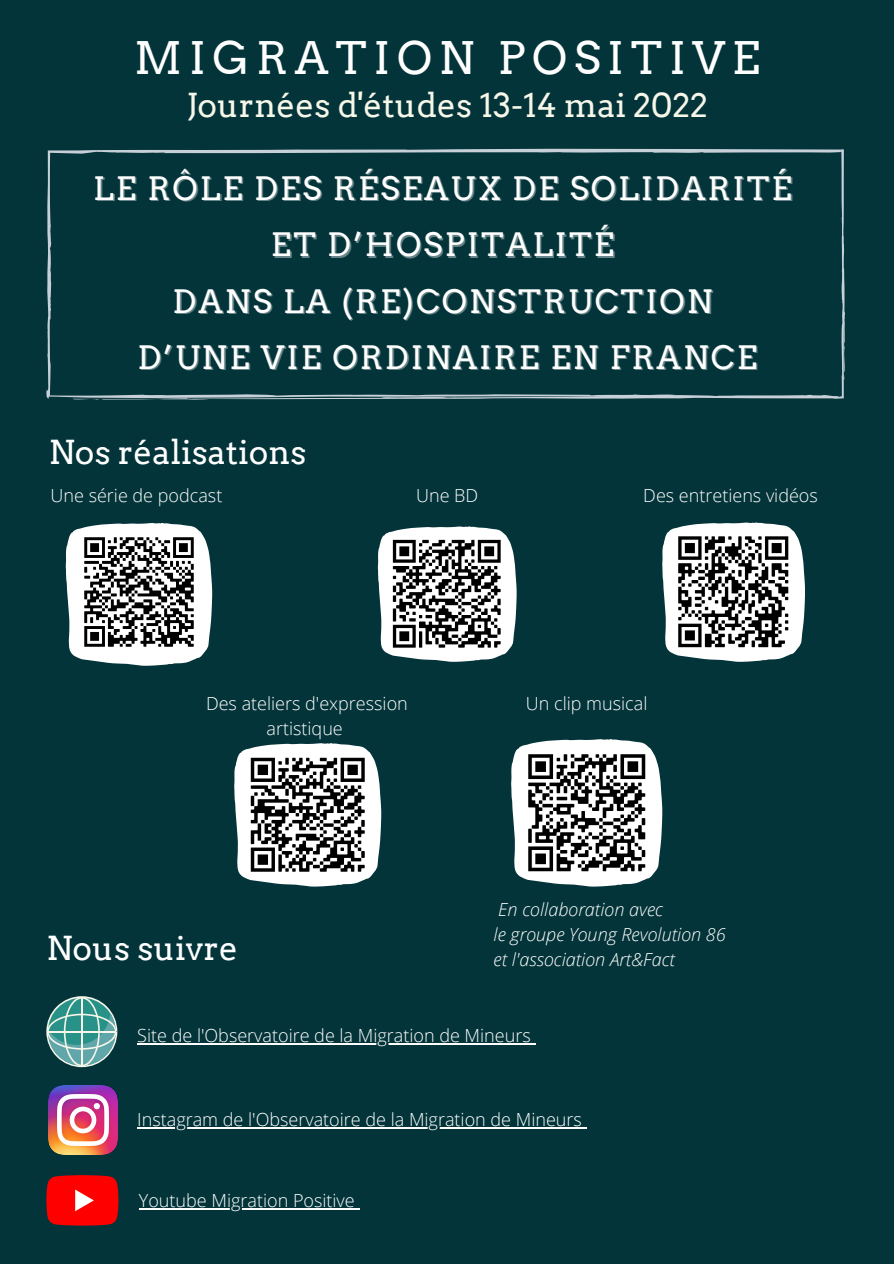
<style>
.page{position:relative;width:894px;height:1264px;background:#fff}
.page>*{position:absolute;margin:0;border:0;box-sizing:border-box;transform-origin:0 0}
.t1{font:44.85px "Arvo";letter-spacing:.15em;color:#fff}
.t2{font:33px "Arvo";color:#f6f6e9}
.t3{font:33px "Arvo";color:#fff}
.t4{font:32.25px "Arvo";letter-spacing:.07em;color:#fff}
.t5{font:300 18px/24.8px "Open Sans";color:#fff;text-align:center}
.t6{font:italic 300 18px "Open Sans";color:#fff}
</style>
<div class="page">
<div style="left:0;top:0;width:893px;height:1263px;background:#033439"></div>
<img style="left:49px;top:1085px;width:68px;height:69px">
<svg style="left:46px;top:996px;width:71px;height:71px"></svg>
<hr style="left:81px;top:997px;width:2px;height:68px;background:#f6f6e9">
<hr style="left:48px;top:1030px;width:68px;height:2px;background:#f6f6e9">
<hr style="left:137px;top:1127px;width:445px;height:1px;background:#fff">
<hr style="left:137px;top:1042px;width:394px;height:2px;background:#fff">
<svg style="left:46px;top:1175px;width:72px;height:50px;background:#f01111"></svg>
<svg style="left:46px;top:148px;width:798px;height:252px"></svg>
<img style="left:66px;top:523px;width:146px;height:142px">
<img style="left:378px;top:526px;width:138px;height:135px">
<img style="left:662px;top:522px;width:142px;height:139px">
<img style="left:234px;top:743px;width:147px;height:143px">
<img style="left:511px;top:739px;width:151px;height:147px">
<hr style="left:139px;top:1208px;width:216px;height:1px;background:#fff">
<p class="t1" style="left:134px;top:31px;width:627px">MIGRATION POSITIVE</p>
<p class="t2" style="left:186px;top:85px;width:523px">Journées d'études 13-14 mai 2022</p>
<p class="t4" style="left:93px;top:169px;width:699px">LE RÔLE DES RÉSEAUX DE SOLIDARITÉ</p>
<p class="t4" style="left:271px;top:225px;width:344px">ET D’HOSPITALITÉ</p>
<p class="t4" style="left:172px;top:282px;width:541px">DANS LA (RE)CONSTRUCTION</p>
<p class="t4" style="left:137px;top:338px;width:621px">D’UNE VIE ORDINAIRE EN FRANCE</p>
<p class="t3" style="left:49px;top:432px;width:259px">Nos réalisations</p>
<p class="t5" style="left:50px;top:483px;width:173px">Une série de podcast</p>
<p class="t5" style="left:416px;top:483px;width:64px">Une BD</p>
<p class="t5" style="left:643px;top:483px;width:176px">Des entretiens vidéos</p>
<p class="t5" style="left:206px;top:691px;width:203px">Des ateliers d'expression artistique</p>
<p class="t3" style="left:46px;top:928px;width:193px">Nous suivre</p>
<p class="t5" style="left:525px;top:691px;width:123px">Un clip musical</p>
<p class="t6" style="left:498px;top:896px;width:166px">En collaboration avec</p>
<p class="t6" style="left:493px;top:921px;width:234px">le groupe Young Revolution 86</p>
<p class="t6" style="left:493px;top:946px;width:183px">et l'association Art&amp;Fact</p>
<p class="t5" style="left:137px;top:1022px;width:395px">Site de l'Observatoire de la Migration de Mineurs</p>
<p class="t5" style="left:137px;top:1106px;width:446px">Instagram de l'Observatoire de la Migration de Mineurs</p>
<p class="t5" style="left:139px;top:1187px;width:217px">Youtube Migration Positive</p>
</div>
